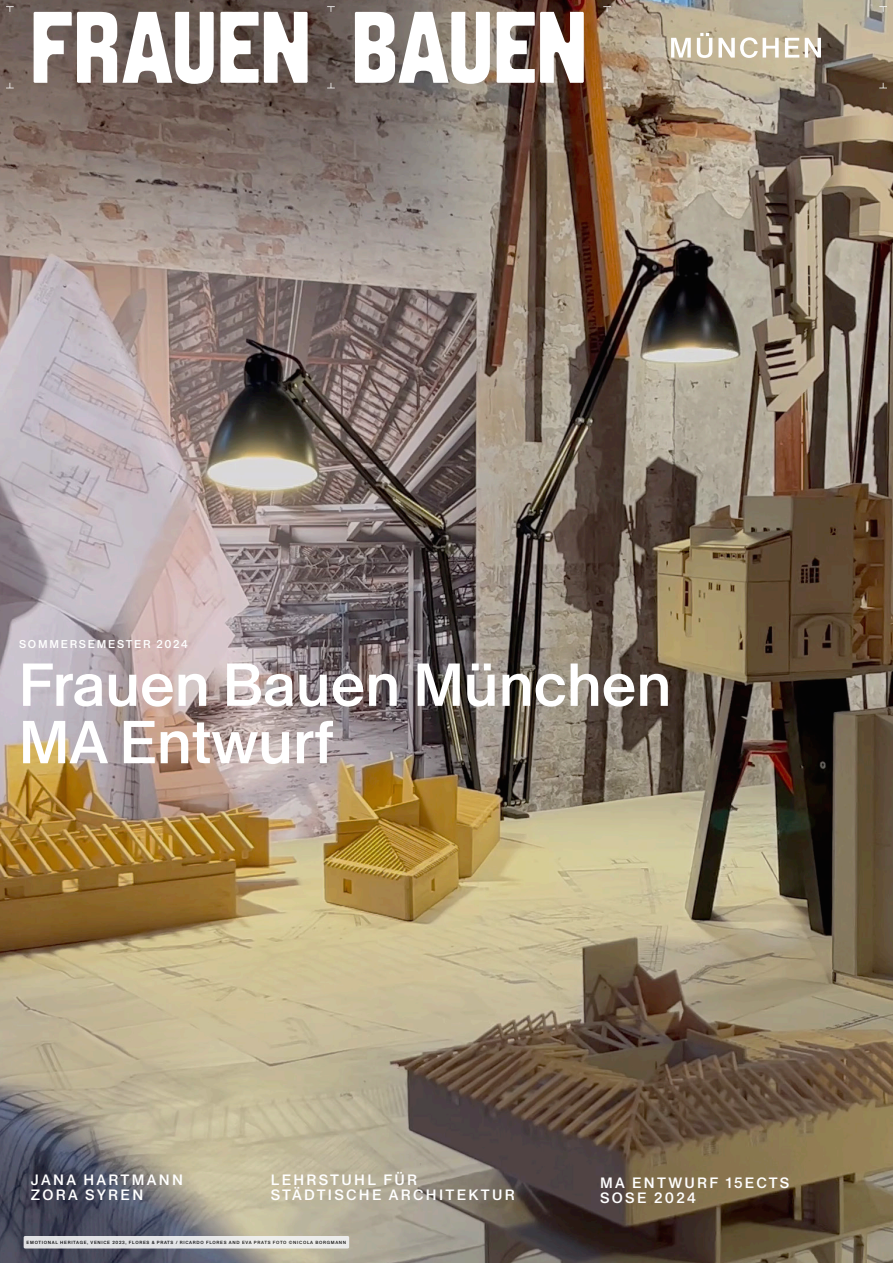
<style>
.page{position:relative;width:893px;height:1263px;background:#fff}
.page>*{position:absolute;margin:0;border:0;box-sizing:border-box;transform-origin:0 0}
.Einf__Abs{font:60.45px "Antique Legacy";letter-spacing:-.01em;color:#fff}
.t1{font:15px "Antique Legacy";letter-spacing:.155em;color:#fff}
.Einf__Abs-2{font:11.4px "Antique Legacy";letter-spacing:.155em;color:#fff}
.t2{font:4.5px "Antique Legacy";letter-spacing:.155em;color:#000}
</style>
<div class="page">
<img style="left:0;top:0;width:893px;height:1263px">
<svg style="left:6px;top:6px;width:578px;height:82px"></svg>
<svg style="left:603px;top:6px;width:284px;height:82px;background:#b0a38d"></svg>
<div style="left:24px;top:1236px;width:325px;height:12px;background:#e3e4e7"></div>
<p class="Einf__Abs-2" style="left:19px;top:636px;width:170px">SOMMERSEMESTER 2024</p>
<p class="Einf__Abs" style="left:18px;top:642px;width:655px">Frauen Bauen München</p>
<p class="Einf__Abs" style="left:18px;top:700px;width:317px">MA Entwurf</p>
<p class="t1" style="left:31px;top:1169px;width:154px">JANA HARTMANN</p>
<p class="t1" style="left:31px;top:1184px;width:114px">ZORA SYREN</p>
<p class="t1" style="left:271px;top:1169px;width:148px">LEHRSTUHL FÜR</p>
<p class="t1" style="left:271px;top:1184px;width:245px">STÄDTISCHE ARCHITEKTUR</p>
<p class="t2" style="left:27px;top:1240px;width:321px">EMOTIONAL HERITAGE, VENICE 2023, FLORES &amp; PRATS / RICARDO FLORES AND EVA PRATS FOTO ©NICOLA BORGMANN</p>
<p class="t1" style="left:600px;top:1172px;width:191px">MA ENTWURF 15ECTS</p>
<p class="t1" style="left:600px;top:1187px;width:97px">SOSE 2024</p>
</div>
